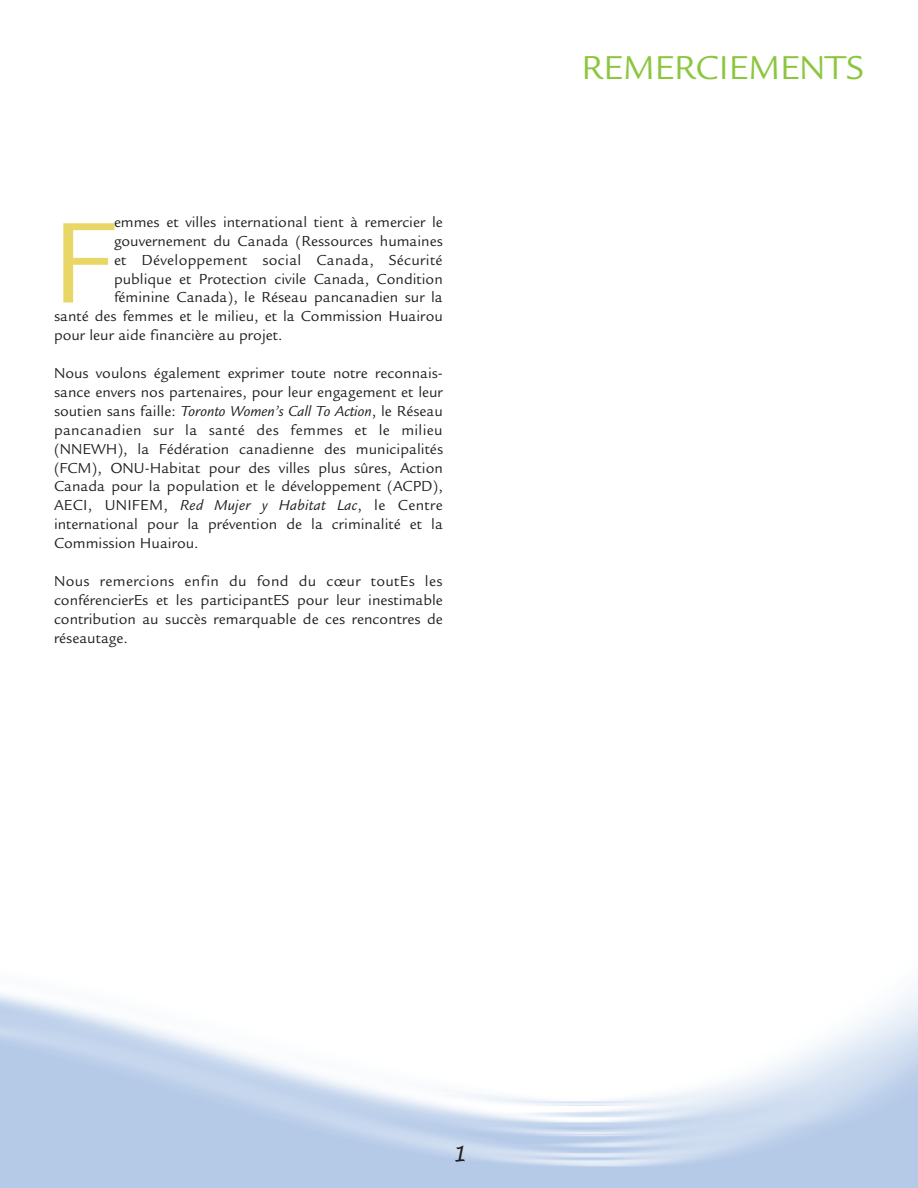
<style>
.page{position:relative;width:918px;height:1188px;background:#fff}
.page>*{position:absolute;margin:0;border:0;box-sizing:border-box;transform-origin:0 0}
.t1{font:124.95px "Legacy Sans";color:#e8d665}
.t2{font:36px "Legacy Sans";color:#8bc63e}
.t3{font:italic 21px "Lucida Handwriting";color:#231f20}
.t4{font:15.75px/18.9px "Legacy Sans";color:#231f20;text-align:justify}
.t5{font:15.75px "Legacy Sans";letter-spacing:.02em;color:#231f20}
.s1{font-style:italic}
</style>
<div class="page">
<p class="t4" style="left:114px;top:214px;width:330px">emmes et villes international tient à remercier le</p>
<p class="t4" style="left:114px;top:233px;width:330px">gouvernement du Canada (Ressources humaines</p>
<p class="t5" style="left:114px;top:254px;width:330px">et Développement social Canada, Sécurité</p>
<p class="t4" style="left:114px;top:271px;width:330px">publique et Protection civile Canada, Condition</p>
<p class="t4" style="left:114px;top:290px;width:330px">féminine Canada), le Réseau pancanadien sur la</p>
<p class="t4" style="left:54px;top:309px;width:390px">santé des femmes et le milieu, et la Commission Huairou</p>
<p class="t4" style="left:54px;top:327px;width:230px">pour leur aide financière au projet.</p>
<p class="t4" style="left:54px;top:365px;width:391px">Nous voulons également exprimer toute notre reconnais&shy;sance envers nos partenaires, pour leur engagement et leur soutien sans faille: <span class="s1">Toronto Women’s Call To Action</span>, le Réseau pancanadien sur la santé des femmes et le milieu (NNEWH), la Fédération canadienne des municipalités (FCM), ONU-Habitat pour des villes plus sûres, Action Canada pour la population et le développement (ACPD), AECI, UNIFEM, <span class="s1">Red Mujer y Habitat Lac</span>, le Centre international pour la prévention de la criminalité et la Commission Huairou.</p>
<p class="t4" style="left:54px;top:573px;width:390px">Nous remercions enfin du fond du cœur toutEs les conférencierEs et les participantES pour leur inestimable contribution au succès remarquable de ces rencontres de réseautage.</p>
<h1 class="t1" style="left:54px;top:216px;width:62px">F</h1>
<h2 class="t2" style="left:581px;top:54px;width:284px">REMERCIEMENTS</h2>
<h3 class="t3" style="left:452px;top:1142px;width:16px">1</h3>
</div>
